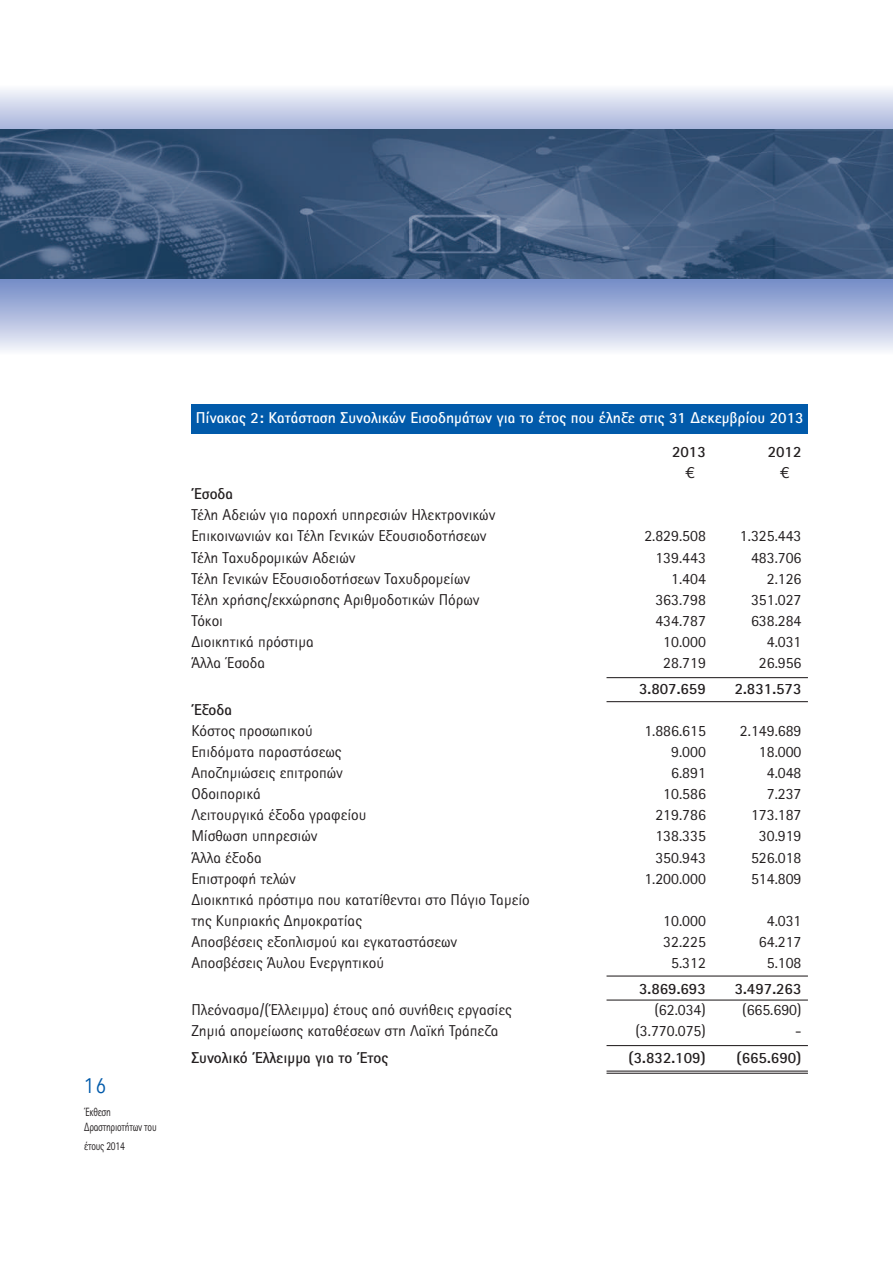
<style>
.page{position:relative;width:893px;height:1263px;background:#fff}
.page>*{position:absolute;margin:0;border:0;box-sizing:border-box;transform-origin:0 0}
.t1{font:21px "Avenir Next Condensed";color:#015aaa}
.t2{font:15.75px/21.1px "Rotis Sans Hel";color:#231f20}
.t3{font:700 15.75px "Rotis Sans Hel";color:#231f20}
.t4{font:700 15.75px "Rotis Sans Hel";color:#fff}
.t5{font:12px/15.1px "Rotis Sans Hel";letter-spacing:-.025em;color:#231f20;scale:.8 1}
</style>
<div class="page">
<img style="left:0;top:89px;width:893px;height:262px">
<img style="left:0;top:130px;width:893px;height:149px">
<div style="left:191px;top:404px;width:617px;height:30px;background:#015aaa"></div>
<hr style="left:606px;top:677px;width:202px;height:1px;background:#231f20">
<hr style="left:606px;top:701px;width:202px;height:1px;background:#231f20">
<hr style="left:606px;top:975px;width:202px;height:1px;background:#231f20">
<hr style="left:606px;top:999px;width:202px;height:1px;background:#231f20">
<hr style="left:606px;top:1045px;width:202px;height:1px;background:#231f20">
<hr style="left:606px;top:1070px;width:202px;height:1px;background:#231f20">
<hr style="left:606px;top:1073px;width:202px;height:1px;background:#231f20">
<h1 class="t1" style="left:84px;top:1071px;width:23px">16</h1>
<p class="t5" style="left:84px;top:1105px;width:92px">Έκθεση<br>Δραστηριοτήτων του</p>
<p class="t5" style="left:84px;top:1140px;width:52px">έτους 2014</p>
<p class="t4" style="left:196px;top:412px;width:609px">Πίνακας 2: Κατάσταση Συνολικών Εισοδημάτων για το έτος που έληξε στις 31 Δεκεμβρίου 2013</p>
<p class="t3" style="left:191px;top:488px;width:43px">Έσοδα</p>
<p class="t2" style="left:191px;top:506px;width:306px">Τέλη Αδειών για παροχή υπηρεσιών Ηλεκτρονικών<br>Επικοινωνιών και Τέλη Γενικών Εξουσιοδοτήσεων</p>
<p class="t3" style="left:672px;top:446px;width:35px">2013</p>
<p class="t3" style="left:768px;top:446px;width:35px">2012</p>
<p class="t2" style="left:685px;top:464px;width:11px">€</p>
<p class="t2" style="left:780px;top:464px;width:11px">€</p>
<p class="t2" style="left:644px;top:527px;width:63px">2.829.508</p>
<p class="t2" style="left:740px;top:527px;width:63px">1.325.443</p>
<p class="t2" style="left:191px;top:548px;width:166px">Τέλη Ταχυδρομικών Αδειών</p>
<p class="t2" style="left:655px;top:548px;width:52px">139.443</p>
<p class="t2" style="left:751px;top:548px;width:52px">483.706</p>
<p class="t2" style="left:191px;top:569px;width:280px">Τέλη Γενικών Εξουσιοδοτήσεων Ταχυδρομείων</p>
<p class="t2" style="left:671px;top:569px;width:36px">1.404</p>
<p class="t2" style="left:767px;top:569px;width:36px">2.126</p>
<p class="t2" style="left:191px;top:590px;width:290px">Τέλη χρήσης/εκχώρησης Αριθμοδοτικών Πόρων</p>
<p class="t2" style="left:655px;top:590px;width:52px">363.798</p>
<p class="t2" style="left:751px;top:590px;width:52px">351.027</p>
<p class="t2" style="left:191px;top:612px;width:33px">Τόκοι</p>
<p class="t2" style="left:655px;top:612px;width:52px">434.787</p>
<p class="t2" style="left:751px;top:612px;width:52px">638.284</p>
<p class="t2" style="left:191px;top:633px;width:124px">Διοικητικά πρόστιμα</p>
<p class="t2" style="left:663px;top:633px;width:44px">10.000</p>
<p class="t2" style="left:767px;top:633px;width:36px">4.031</p>
<p class="t2" style="left:191px;top:654px;width:75px">Άλλα Έσοδα</p>
<p class="t2" style="left:663px;top:654px;width:44px">28.719</p>
<p class="t2" style="left:759px;top:654px;width:44px">26.956</p>
<p class="t3" style="left:639px;top:683px;width:68px">3.807.659</p>
<p class="t3" style="left:735px;top:683px;width:68px">2.831.573</p>
<p class="t3" style="left:191px;top:704px;width:42px">Έξοδα</p>
<p class="t2" style="left:191px;top:721px;width:123px">Κόστος προσωπικού</p>
<p class="t2" style="left:644px;top:721px;width:63px">1.886.615</p>
<p class="t2" style="left:740px;top:721px;width:63px">2.149.689</p>
<p class="t2" style="left:191px;top:743px;width:152px">Επιδόματα παραστάσεως</p>
<p class="t2" style="left:671px;top:743px;width:36px">9.000</p>
<p class="t2" style="left:759px;top:743px;width:44px">18.000</p>
<p class="t2" style="left:191px;top:764px;width:153px">Αποζημιώσεις επιτροπών</p>
<p class="t2" style="left:671px;top:764px;width:36px">6.891</p>
<p class="t2" style="left:767px;top:764px;width:36px">4.048</p>
<p class="t2" style="left:191px;top:785px;width:71px">Οδοιπορικά</p>
<p class="t2" style="left:663px;top:785px;width:44px">10.586</p>
<p class="t2" style="left:767px;top:785px;width:36px">7.237</p>
<p class="t2" style="left:191px;top:806px;width:177px">Λειτουργικά έξοδα γραφείου</p>
<p class="t2" style="left:655px;top:806px;width:52px">219.786</p>
<p class="t2" style="left:751px;top:806px;width:52px">173.187</p>
<p class="t2" style="left:191px;top:827px;width:128px">Μίσθωση υπηρεσιών</p>
<p class="t2" style="left:655px;top:827px;width:52px">138.335</p>
<p class="t2" style="left:759px;top:827px;width:44px">30.919</p>
<p class="t2" style="left:191px;top:848px;width:72px">Άλλα έξοδα</p>
<p class="t2" style="left:655px;top:848px;width:52px">350.943</p>
<p class="t2" style="left:751px;top:848px;width:52px">526.018</p>
<p class="t2" style="left:191px;top:869px;width:106px">Επιστροφή τελών</p>
<p class="t2" style="left:644px;top:869px;width:63px">1.200.000</p>
<p class="t2" style="left:751px;top:869px;width:52px">514.809</p>
<p class="t2" style="left:191px;top:890px;width:340px">Διοικητικά πρόστιμα που κατατίθενται στο Πάγιο Ταμείο της Κυπριακής Δημοκρατίας</p>
<p class="t2" style="left:663px;top:912px;width:44px">10.000</p>
<p class="t2" style="left:767px;top:912px;width:36px">4.031</p>
<p class="t2" style="left:191px;top:933px;width:267px">Αποσβέσεις εξοπλισμού και εγκαταστάσεων</p>
<p class="t2" style="left:663px;top:933px;width:44px">32.225</p>
<p class="t2" style="left:759px;top:933px;width:44px">64.217</p>
<p class="t2" style="left:191px;top:954px;width:194px">Αποσβέσεις Άυλου Ενεργητικού</p>
<p class="t2" style="left:671px;top:954px;width:36px">5.312</p>
<p class="t2" style="left:767px;top:954px;width:36px">5.108</p>
<p class="t3" style="left:639px;top:983px;width:68px">3.869.693</p>
<p class="t3" style="left:735px;top:983px;width:68px">3.497.263</p>
<p class="t2" style="left:191px;top:1000px;width:322px">Πλεόνασμα/(Έλλειμμα) έτους από συνήθεις εργασίες</p>
<p class="t2" style="left:654px;top:1000px;width:53px">(62.034)</p>
<p class="t2" style="left:742px;top:1000px;width:61px">(665.690)</p>
<p class="t2" style="left:191px;top:1021px;width:309px">Ζημιά απομείωσης καταθέσεων στη Λαϊκή Τράπεζα</p>
<p class="t2" style="left:636px;top:1021px;width:72px">(3.770.075)</p>
<p class="t2" style="left:795px;top:1021px;width:8px">-</p>
<p class="t3" style="left:191px;top:1052px;width:199px">Συνολικό Έλλειμμα για το Έτος</p>
<p class="t3" style="left:629px;top:1052px;width:79px">(3.832.109)</p>
<p class="t3" style="left:736px;top:1052px;width:67px">(665.690)</p>
</div>
